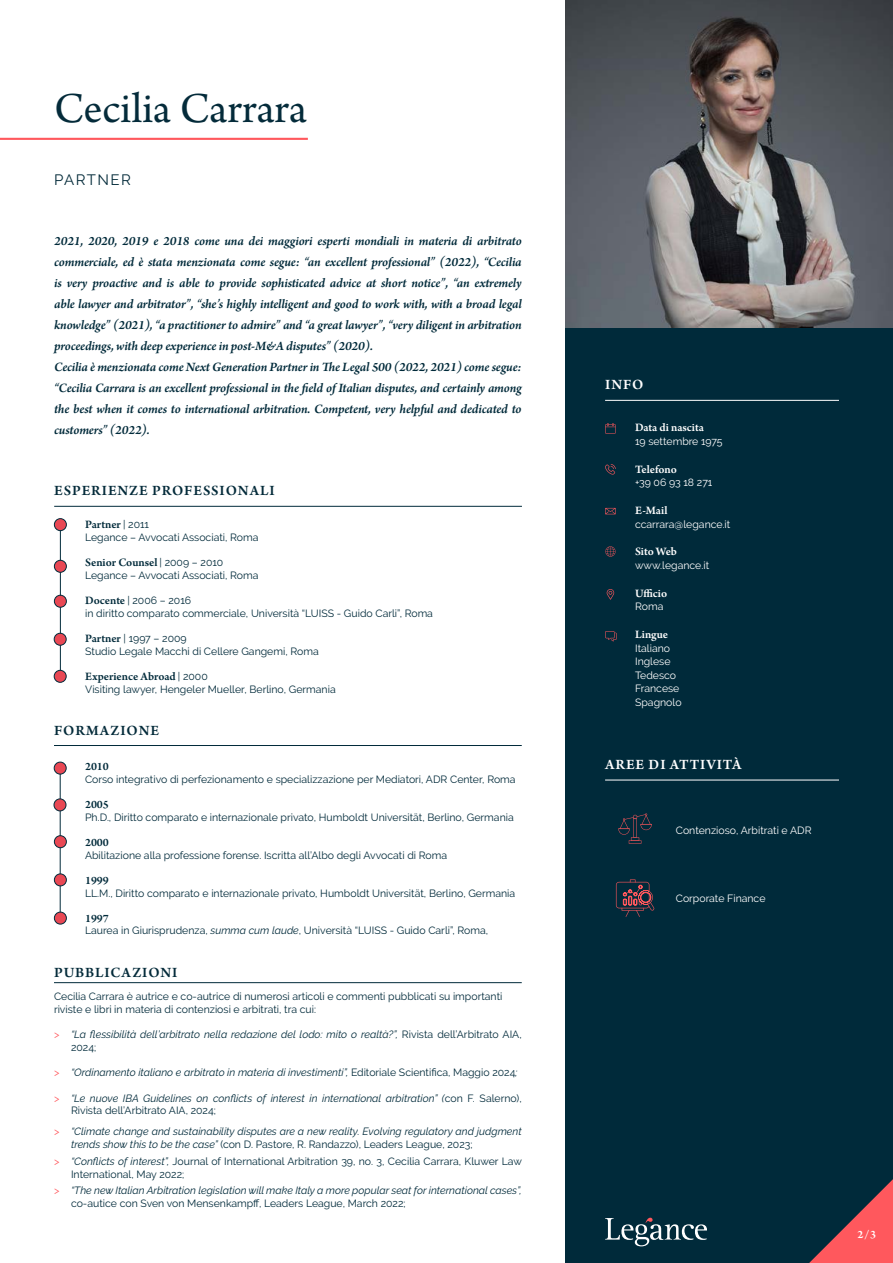
<style>
.page{position:relative;width:893px;height:1263px;background:#fff}
.page>*{position:absolute;margin:0;border:0;box-sizing:border-box;transform-origin:0 0}
.t1{font:45px "Arno Pro";letter-spacing:-.005em;color:#042b3a}
.t2{font:600 15px "Arno Pro";letter-spacing:.06em;color:#042b3a}
.t3{font:600 15px "Arno Pro";letter-spacing:.06em;color:#fff}
.t4{font:15px "Raleway";letter-spacing:.1em;color:#042b3a}
.t5{font:italic 600 13.5px/21px "Arno Pro";letter-spacing:-.015em;color:#002a3a}
.t6{font:600 12px "Arno Pro";color:#002a3a}
.t7{font:600 12px "Arno Pro";color:#fff}
.t8{font:10.5px/12.6px "Raleway";color:#002a3a}
.t9{font:italic 10.5px/12.6px "Raleway";color:#002a3a}
.t10{font:10.5px/13.5px "Raleway";color:#fff}
.s1{font-family:"Raleway";font-weight:400;font-size:10.5px}
.s2{font-family:"Arno Pro";font-weight:600;font-size:12px}
.s3{font-style:italic}
.s4{font-style:normal;color:#ff585d}
.s5{font-style:normal}
.s6{color:#ff585d}
</style>
<div class="page">
<hr style="left:60px;top:524px;width:1px;height:152px;background:#002a3a">
<hr style="left:54px;top:982px;width:468px;height:1px;background:#002a3a">
<hr style="left:54px;top:745px;width:468px;height:1px;background:#002a3a">
<hr style="left:60px;top:766px;width:1px;height:152px;background:#002a3a">
<div style="left:54px;top:762px;width:12px;height:12px;background:#e94854;border-radius:50%"></div>
<div style="left:54px;top:762px;width:12px;height:12px;border:1px solid #002a3a;border-radius:50%"></div>
<div style="left:54px;top:799px;width:12px;height:12px;background:#e94854;border-radius:50%"></div>
<div style="left:54px;top:799px;width:12px;height:12px;border:1px solid #002a3a;border-radius:50%"></div>
<div style="left:54px;top:836px;width:12px;height:12px;background:#e94854;border-radius:50%"></div>
<div style="left:54px;top:835px;width:13px;height:13px;border:1px solid #002a3a;border-radius:50%"></div>
<div style="left:54px;top:874px;width:12px;height:12px;background:#e94854;border-radius:50%"></div>
<div style="left:54px;top:874px;width:13px;height:12px;border:1px solid #002a3a;border-radius:50%"></div>
<div style="left:54px;top:912px;width:12px;height:12px;background:#e94854;border-radius:50%"></div>
<div style="left:54px;top:912px;width:13px;height:12px;border:1px solid #002a3a;border-radius:50%"></div>
<div style="left:566px;top:306px;width:327px;height:957px;background:#002a3a"></div>
<img style="left:566px;top:0;width:327px;height:327px">
<svg style="left:605px;top:1218px;width:102px;height:28px"></svg>
<svg style="left:809px;top:1179px;width:84px;height:84px"></svg>
<hr style="left:0;top:138px;width:308px;height:2px;background:#ff585d">
<hr style="left:605px;top:400px;width:234px;height:1px;background:#fff">
<hr style="left:605px;top:780px;width:234px;height:1px;background:#fff">
<svg style="left:607px;top:589px;width:7px;height:11px"></svg>
<svg style="left:605px;top:508px;width:11px;height:6px"></svg>
<svg style="left:605px;top:464px;width:11px;height:11px"></svg>
<svg style="left:605px;top:546px;width:11px;height:11px"></svg>
<svg style="left:605px;top:423px;width:11px;height:10px"></svg>
<svg style="left:605px;top:631px;width:12px;height:10px"></svg>
<svg style="left:616px;top:879px;width:38px;height:38px"></svg>
<svg style="left:629px;top:840px;width:12px;height:4px"></svg>
<svg style="left:618px;top:813px;width:34px;height:30px"></svg>
<div style="left:54px;top:633px;width:12px;height:12px;background:#e94854;border-radius:50%"></div>
<div style="left:54px;top:633px;width:12px;height:12px;border:1px solid #002a3a;border-radius:50%"></div>
<div style="left:54px;top:670px;width:12px;height:12px;background:#e94854;border-radius:50%"></div>
<div style="left:54px;top:670px;width:12px;height:12px;border:1px solid #002a3a;border-radius:50%"></div>
<hr style="left:54px;top:506px;width:468px;height:1px;background:#002a3a">
<div style="left:54px;top:519px;width:12px;height:12px;background:#e94854;border-radius:50%"></div>
<div style="left:54px;top:518px;width:13px;height:13px;border:1px solid #002a3a;border-radius:50%"></div>
<div style="left:54px;top:560px;width:12px;height:12px;background:#e94854;border-radius:50%"></div>
<div style="left:54px;top:560px;width:13px;height:12px;border:1px solid #002a3a;border-radius:50%"></div>
<div style="left:54px;top:595px;width:12px;height:12px;background:#e94854;border-radius:50%"></div>
<div style="left:54px;top:595px;width:13px;height:12px;border:1px solid #002a3a;border-radius:50%"></div>
<h1 class="t1" style="left:54px;top:83px;width:254px">Cecilia Carrara</h1>
<h2 class="t4" style="left:54px;top:171px;width:79px">PARTNER</h2>
<p class="t5" style="left:54px;top:231px;width:469px">2021, 2020, 2019 e 2018 come una dei maggiori esperti mondiali in materia di arbitrato commerciale, ed è stata menzionata come segue: “an excellent professional” (2022), “Cecilia is very proactive and is able to provide sophisticated advice at short notice”, “an extremely able lawyer and arbitrator”, “she’s highly intelligent and good to work with, with a broad legal knowledge” (2021), “a practitioner to admire” and “a great lawyer”, “very diligent in arbitration proceedings, with deep experience in post-M&amp;A disputes” (2020).<br>Cecilia è menzionata come Next Generation Partner in The Legal 500 (2022, 2021) come segue: “Cecilia Carrara is an excellent professional in the field of Italian disputes, and certainly among the best when it comes to international arbitration. Competent, very helpful and dedicated to customers” (2022).</p>
<h2 class="t2" style="left:54px;top:482px;width:222px">ESPERIENZE PROFESSIONALI</h2>
<p class="t6" style="left:85px;top:518px;width:65px">Partner <span class="s1">| 2011</span></p>
<p class="t8" style="left:85px;top:531px;width:175px">Legance – Avvocati Associati, Roma</p>
<p class="t6" style="left:85px;top:556px;width:140px">Senior Counsel <span class="s1">| 2009 – 2010</span></p>
<p class="t8" style="left:85px;top:569px;width:175px">Legance – Avvocati Associati, Roma</p>
<p class="t8" style="left:85px;top:594px;width:349px"><span class="s2">Docente</span> | 2006 – 2016<br>in diritto comparato commerciale, Università “LUISS - Guido Carli”, Roma</p>
<p class="t8" style="left:85px;top:632px;width:235px"><span class="s2">Partner</span> | 1997 – 2009<br>Studio Legale Macchi di Cellere Gangemi, Roma</p>
<p class="t6" style="left:85px;top:670px;width:124px">Experience Abroad <span class="s1">| 2000</span></p>
<p class="t8" style="left:85px;top:683px;width:252px">Visiting lawyer, Hengeler Mueller, Berlino, Germania</p>
<h2 class="t2" style="left:54px;top:721px;width:107px">FORMAZIONE</h2>
<p class="t6" style="left:85px;top:759px;width:25px">2010</p>
<p class="t8" style="left:85px;top:773px;width:432px">Corso integrativo di perfezionamento e specializzazione per Mediatori, ADR Center, Roma</p>
<p class="t6" style="left:85px;top:797px;width:25px">2005</p>
<p class="t8" style="left:85px;top:810px;width:430px">Ph.D., Diritto comparato e internazionale privato, Humboldt Universität, Berlino, Germania</p>
<p class="t6" style="left:85px;top:835px;width:25px">2000</p>
<p class="t8" style="left:85px;top:848px;width:364px">Abilitazione alla professione forense. Iscritta all’Albo degli Avvocati di Roma</p>
<p class="t6" style="left:85px;top:873px;width:25px">1999</p>
<p class="t8" style="left:85px;top:886px;width:432px">LL.M., Diritto comparato e internazionale privato, Humboldt Universität, Berlino, Germania</p>
<p class="t6" style="left:85px;top:911px;width:25px">1997</p>
<p class="t8" style="left:85px;top:924px;width:405px">Laurea in Giurisprudenza, <span class="s3">summa cum laude</span>, Università “LUISS - Guido Carli”, Roma,</p>
<h2 class="t2" style="left:54px;top:963px;width:125px">PUBBLICAZIONI</h2>
<p class="t8" style="left:54px;top:990px;width:450px">Cecilia Carrara è autrice e co-autrice di numerosi articoli e commenti pubblicati su importanti riviste e libri in materia di contenziosi e arbitrati, tra cui:</p>
<p class="t9" style="left:71px;top:1028px;width:452px;text-indent:-17px"><span class="s4">&gt;</span> “La flessibilità dell’arbitrato nella redazione del lodo: mito o realtà?”, <span class="s5">Rivista dell’Arbitrato AIA,<br>2024;</span></p>
<p class="t9" style="left:54px;top:1066px;width:465px"><span class="s4">&gt;</span> “Ordinamento italiano e arbitrato in materia di investimenti”, <span class="s5">Editoriale Scientifica, Maggio 2024</span>;</p>
<p class="t9" style="left:71px;top:1092px;width:452px;text-indent:-17px"><span class="s4">&gt;</span> “Le nuove IBA Guidelines on conflicts of interest in international arbitration” (<span class="s5">con F. Salerno),<br>Rivista dell’Arbitrato AIA, 2024;</span></p>
<p class="t9" style="left:71px;top:1125px;width:452px;text-indent:-17px"><span class="s4">&gt;</span> “Climate change and sustainability disputes are a new reality. Evolving regulatory and judgment trends show this to be the case” <span class="s5">(con D. Pastore, R. Randazzo), Leaders League, 2023;</span></p>
<p class="t8" style="left:71px;top:1155px;width:452px;text-indent:-17px"><span class="s6">&gt;</span> <span class="s3">“Conflicts of interest”,</span> Journal of International Arbitration 39, no. 3, Cecilia Carrara, Kluwer Law<br>International, May 2022;</p>
<p class="t9" style="left:71px;top:1184px;width:452px;text-indent:-17px"><span class="s4">&gt;</span> “The new Italian Arbitration legislation will make Italy a more popular seat for international cases”, <span class="s5">co-autice con Sven von Mensenkampff, Leaders League, March 2022;</span></p>
<h2 class="t3" style="left:605px;top:376px;width:40px">INFO</h2>
<p class="t7" style="left:635px;top:421px;width:70px">Data di nascita</p>
<p class="t10" style="left:635px;top:434px;width:89px">19 settembre 1975</p>
<p class="t7" style="left:635px;top:462px;width:43px">Telefono</p>
<p class="t10" style="left:635px;top:476px;width:79px">+39 06 93 18 271</p>
<p class="t7" style="left:635px;top:503px;width:34px">E-Mail</p>
<p class="t10" style="left:635px;top:517px;width:97px">ccarrara@legance.it</p>
<p class="t7" style="left:635px;top:545px;width:43px">Sito Web</p>
<p class="t10" style="left:635px;top:558px;width:76px">www.legance.it</p>
<p class="t7" style="left:635px;top:586px;width:34px">Ufficio</p>
<p class="t10" style="left:635px;top:600px;width:30px">Roma</p>
<p class="t7" style="left:635px;top:628px;width:35px">Lingue</p>
<p class="t10" style="left:635px;top:641px;width:48px">Italiano<br>Inglese<br>Tedesco<br>Francese<br>Spagnolo</p>
<h2 class="t3" style="left:605px;top:756px;width:138px">AREE DI ATTIVITÀ</h2>
<p class="t10" style="left:676px;top:823px;width:137px">Contenzioso, Arbitrati e ADR</p>
<p class="t10" style="left:676px;top:891px;width:91px">Corporate Finance</p>
<p class="t7" style="left:857px;top:1228px;width:20px">2/3</p>
</div>
